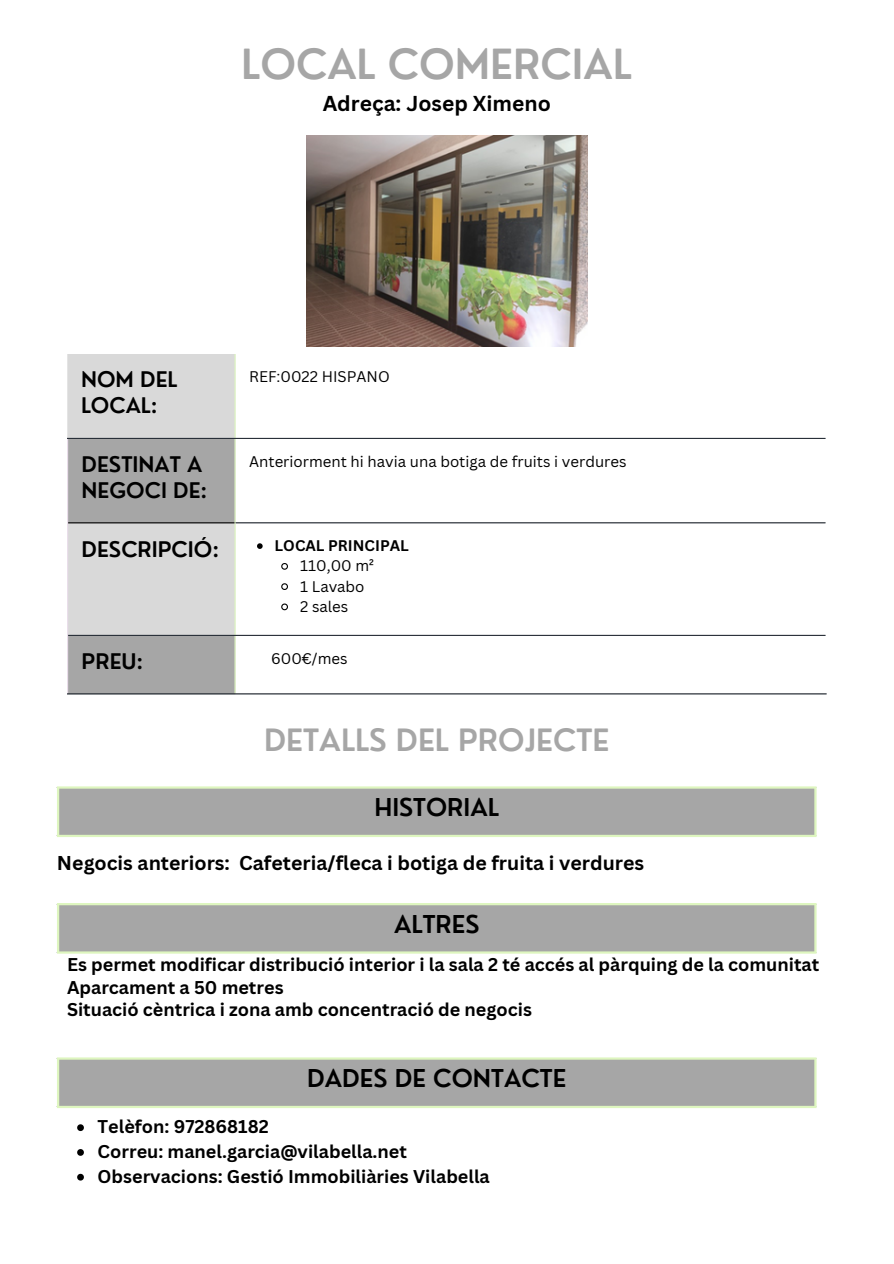
<style>
.page{position:relative;width:894px;height:1264px;background:#fff}
.page>*{position:absolute;margin:0;border:0;box-sizing:border-box;transform-origin:0 0}
.t1{font:600 40.5px "Nourd";color:#a6a6a6}
.t2{font:600 30px "Nourd";color:#a6a6a6}
.t3{font:600 24px "Nourd";color:#000}
.t4{font:600 21px/25.8px "Nourd";color:#000}
.t5{font:700 21px "Canva Sans";color:#000}
.t6{font:700 19.5px "Canva Sans";color:#000}
.t7{font:700 18px/22.5px "Canva Sans";color:#000}
.t8{font:15px "Canva Sans";color:#000}
.t9{font:700 15px "Canva Sans";color:#000}
</style>
<div class="page">
<img style="left:306px;top:136px;width:281px;height:210px">
<div style="left:67px;top:354px;width:167px;height:84px;background:#d9d9d9"></div>
<svg style="left:68px;top:439px;width:166px;height:254px"></svg>
<svg style="left:257px;top:543px;width:5px;height:6px"></svg>
<svg style="left:281px;top:563px;width:7px;height:7px"></svg>
<svg style="left:281px;top:583px;width:7px;height:7px"></svg>
<svg style="left:281px;top:603px;width:7px;height:8px"></svg>
<hr style="left:67px;top:439px;width:1px;height:254px;background:#eadeeb">
<hr style="left:234px;top:354px;width:1px;height:339px;background:#def6bf">
<hr style="left:67px;top:438px;width:758px;height:1px;background:#293039">
<hr style="left:235px;top:522px;width:590px;height:1px;background:#293039">
<hr style="left:68px;top:635px;width:757px;height:1px;background:#293039">
<hr style="left:67px;top:693px;width:759px;height:1px;background:#293039">
<hr style="left:68px;top:522px;width:166px;height:1px;background:#000">
<div style="left:58px;top:787px;width:757px;height:49px;background:#a6a6a6"></div>
<hr style="left:57px;top:788px;width:2px;height:46px;background:#def6bf">
<hr style="left:814px;top:788px;width:2px;height:46px;background:#def6bf">
<hr style="left:57px;top:786px;width:759px;height:2px;background:#def6bf">
<hr style="left:57px;top:834px;width:759px;height:3px;background:#def6bf">
<div style="left:58px;top:903px;width:757px;height:49px;background:#a6a6a6"></div>
<hr style="left:57px;top:905px;width:2px;height:46px;background:#def6bf">
<hr style="left:814px;top:905px;width:2px;height:46px;background:#def6bf">
<hr style="left:57px;top:903px;width:759px;height:2px;background:#def6bf">
<hr style="left:57px;top:951px;width:759px;height:2px;background:#def6bf">
<div style="left:58px;top:1058px;width:757px;height:49px;background:#a6a6a6"></div>
<hr style="left:57px;top:1059px;width:2px;height:46px;background:#def6bf">
<hr style="left:814px;top:1059px;width:2px;height:46px;background:#def6bf">
<hr style="left:57px;top:1057px;width:759px;height:2px;background:#def6bf">
<hr style="left:57px;top:1105px;width:759px;height:3px;background:#def6bf">
<svg style="left:77px;top:1124px;width:7px;height:7px"></svg>
<svg style="left:77px;top:1149px;width:7px;height:6px"></svg>
<svg style="left:77px;top:1173px;width:7px;height:7px"></svg>
<h2 class="t1" style="left:241px;top:39px;width:392px">LOCAL COMERCIAL</h2>
<h2 class="t5" style="left:322px;top:88px;width:229px">Adreça: Josep Ximeno</h2>
<p class="t4" style="left:81px;top:366px;width:98px">NOM DEL<br>LOCAL:</p>
<p class="t8" style="left:249px;top:366px;width:142px">REF:0022 HISPANO</p>
<p class="t4" style="left:82px;top:451px;width:127px">DESTINAT A<br>NEGOCI DE:</p>
<p class="t8" style="left:249px;top:451px;width:379px">Anteriorment hi havia una botiga de fruits i verdures</p>
<p class="t4" style="left:82px;top:536px;width:139px">DESCRIPCIÓ:</p>
<p class="t9" style="left:274px;top:535px;width:136px">LOCAL PRINCIPAL</p>
<p class="t8" style="left:300px;top:555px;width:75px">110,00 m²</p>
<p class="t8" style="left:300px;top:575px;width:66px">1 Lavabo</p>
<p class="t8" style="left:300px;top:596px;width:50px">2 sales</p>
<p class="t4" style="left:82px;top:648px;width:63px">PREU:</p>
<p class="t8" style="left:271px;top:647px;width:78px">600€/mes</p>
<h1 class="t2" style="left:264px;top:721px;width:346px">DETALLS DEL PROJECTE</h1>
<p class="t3" style="left:374px;top:792px;width:126px">HISTORIAL</p>
<h2 class="t6" style="left:57px;top:848px;width:588px">Negocis anteriors: Cafeteria/fleca i botiga de fruita i verdures</h2>
<p class="t3" style="left:394px;top:908px;width:87px">ALTRES</p>
<h3 class="t7" style="left:67px;top:953px;width:753px">Es permet modificar distribució interior i la sala 2 té accés al pàrquing de la comunitat<br>Aparcament a 50 metres<br>Situació cèntrica i zona amb concentració de negocis</h3>
<p class="t3" style="left:307px;top:1063px;width:260px">DADES DE CONTACTE</p>
<p class="t7" style="left:98px;top:1115px;width:172px">Telèfon: 972868182</p>
<p class="t7" style="left:98px;top:1139px;width:311px">Correu: manel.garcia@vilabella.net</p>
<p class="t7" style="left:98px;top:1164px;width:393px">Observacions: Gestió Immobiliàries Vilabella</p>
</div>
